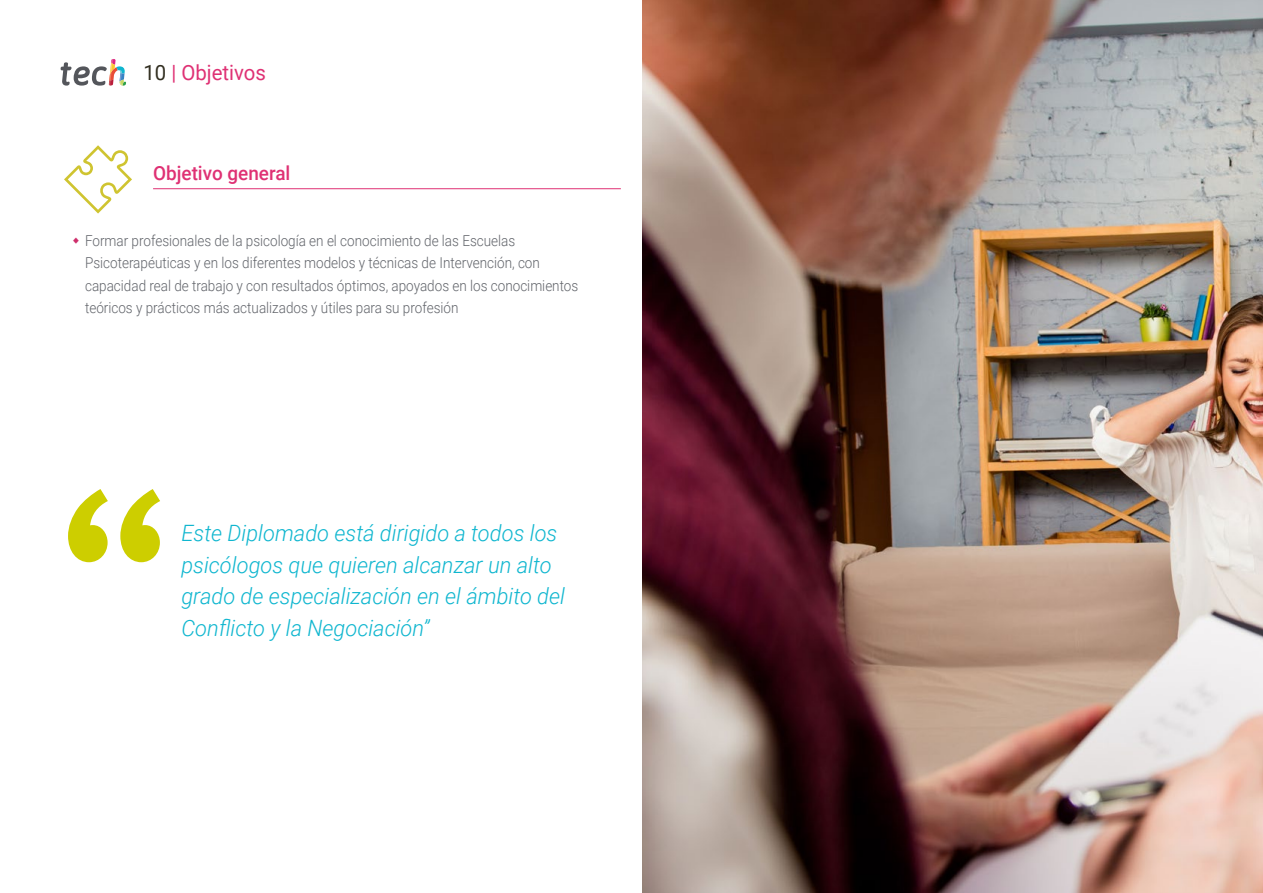
<style>
.page{position:relative;width:1263px;height:893px;background:#fff}
.page>*{position:absolute;margin:0;border:0;box-sizing:border-box;transform-origin:0 0}
.t1{font:italic 300 22.5px/31.5px "Roboto";color:#0fb6cf}
.t2{font:21px "Roboto";color:#df3174}
.t3{font:500 19.5px "Roboto";color:#df3174}
.t4{font:300 15px/22.5px "Roboto";color:#61646a;scale:.9 1}
.s1{color:#312e20}
</style>
<div class="page">
<hr style="left:153px;top:188px;width:468px;height:1px;background:#df3174">
<svg style="left:64px;top:145px;width:68px;height:69px"></svg>
<svg style="left:61px;top:59px;width:65px;height:27px"></svg>
<img style="left:642px;top:0;width:621px;height:893px">
<svg style="left:68px;top:489px;width:92px;height:73px"></svg>
<h2 class="t2" style="left:144px;top:57px;width:124px"><span class="s1">10</span> | Objetivos</h2>
<h3 class="t3" style="left:153px;top:160px;width:139px">Objetivo general</h3>
<p class="t4" style="left:85px;top:229px;width:550px">Formar profesionales de la psicología en el conocimiento de las Escuelas Psicoterapéuticas y en los diferentes modelos y técnicas de Intervención, con capacidad real de trabajo y con resultados óptimos, apoyados en los conocimientos teóricos y prácticos más actualizados y útiles para su profesión</p>
<h1 class="t1" style="left:181px;top:517px;width:385px">Este Diplomado está dirigido a todos los psicólogos que quieren alcanzar un alto grado de especialización en el ámbito del Conflicto y la Negociación”</h1>
</div>
